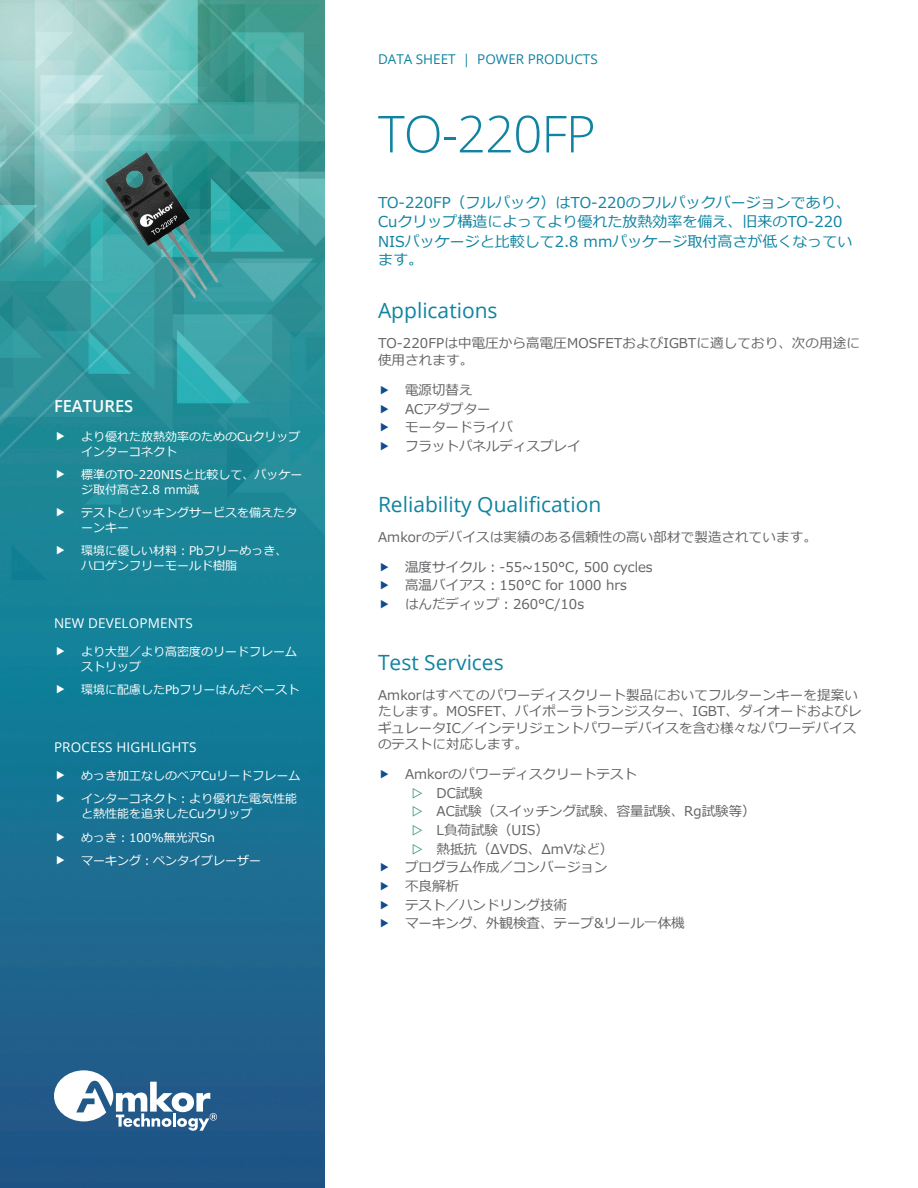
<style>
.page{position:relative;width:918px;height:1188px;background:#fff}
.page>*{position:absolute;margin:0;border:0;box-sizing:border-box;transform-origin:0 0}
.Data_Sheet_Title{font:300 51px "Open Sans";letter-spacing:-.02em;color:#0f83a0}
.Data_Sheet_Section_T{font:21px "Open Sans";color:#0f83a0}
.Sidebar_Title{font:600 16.5px "Open Sans";color:#fff}
.Data_Sheet_Subcopy{font:15px/18px "Meiryo";color:#0f83a0}
.Body_Copy_Gray{font:13.5px/16.5px "Meiryo";letter-spacing:.01em;color:#636366}
.Sidebar_Subhead{font:13.5px "Open Sans";letter-spacing:.01em;color:#fff}
.Data_Sheet_Page_Head{font:13.5px "Open Sans";color:#0f83a0}
.t1{font:12px/15px "Meiryo";color:#fff}
.s1{color:#429d8d}
</style>
<div class="page">
<img style="left:0;top:0;width:324px;height:1188px">
<svg style="left:54px;top:1070px;width:163px;height:61px"></svg>
<img style="left:104px;top:153px;width:118px;height:150px">
<svg style="left:57px;top:431px;width:7px;height:9px"></svg>
<svg style="left:57px;top:470px;width:7px;height:8px"></svg>
<svg style="left:57px;top:508px;width:7px;height:8px"></svg>
<svg style="left:57px;top:546px;width:7px;height:8px"></svg>
<svg style="left:57px;top:647px;width:7px;height:8px"></svg>
<svg style="left:57px;top:685px;width:7px;height:9px"></svg>
<svg style="left:57px;top:771px;width:7px;height:9px"></svg>
<svg style="left:57px;top:794px;width:7px;height:9px"></svg>
<svg style="left:57px;top:832px;width:7px;height:9px"></svg>
<svg style="left:57px;top:855px;width:7px;height:9px"></svg>
<p class="Sidebar_Title" style="left:54px;top:395px;width:81px">FEATURES</p>
<p class="t1" style="left:81px;top:430px;width:221px">より優れた放熱効率のためのCuクリップインターコネクト</p>
<p class="t1" style="left:81px;top:468px;width:223px">標準のTO-220NISと比較して、パッケージ取付高さ2.8 mm減</p>
<p class="t1" style="left:81px;top:506px;width:217px">テストとパッキングサービスを備えたターンキー</p>
<p class="t1" style="left:81px;top:544px;width:208px">環境に優しい材料：Pbフリーめっき、ハロゲンフリーモールド樹脂</p>
<p class="Sidebar_Subhead" style="left:54px;top:613px;width:141px">NEW DEVELOPMENTS</p>
<p class="t1" style="left:81px;top:645px;width:217px">より大型／より高密度のリードフレームストリップ</p>
<p class="t1" style="left:81px;top:683px;width:220px">環境に配慮したPbフリーはんだペースト</p>
<p class="Sidebar_Subhead" style="left:54px;top:738px;width:144px">PROCESS HIGHLIGHTS</p>
<p class="t1" style="left:81px;top:769px;width:221px">めっき加工なしのベアCuリードフレーム</p>
<p class="t1" style="left:81px;top:792px;width:217px">インターコネクト：より優れた電気性能と熱性能を追求したCuクリップ</p>
<p class="t1" style="left:81px;top:830px;width:135px">めっき：100%無光沢Sn</p>
<p class="t1" style="left:81px;top:853px;width:181px">マーキング：ペンタイプレーザー</p>
<p class="Data_Sheet_Page_Head" style="left:378px;top:50px;width:221px">DATA SHEET | POWER PRODUCTS</p>
<p class="Data_Sheet_Title" style="left:378px;top:99px;width:219px">TO-220FP</p>
<p class="Data_Sheet_Subcopy" style="left:378px;top:194px;width:474px">TO-220FP（フルパック）はTO-220のフルパックバージョンであり、</p>
<p class="Data_Sheet_Subcopy" style="left:378px;top:213px;width:466px">Cuクリップ構造によってより優れた放熱効率を備え、旧来のTO-220</p>
<p class="Data_Sheet_Subcopy" style="left:378px;top:233px;width:476px">NISパッケージと比較して2.8 mmパッケージ取付高さが低くなっています。</p>
<p class="Data_Sheet_Section_T" style="left:378px;top:296px;width:121px">Applications</p>
<p class="Body_Copy_Gray" style="left:378px;top:336px;width:484px">TO-220FPは中電圧から高電圧MOSFETおよびIGBTに適しており、次の用途に使用されます。</p>
<p class="Body_Copy_Gray" style="left:405px;top:383px;width:69px">電源切替え</p>
<p class="Body_Copy_Gray" style="left:405px;top:401px;width:87px">ACアダプター</p>
<p class="Body_Copy_Gray" style="left:405px;top:420px;width:109px">モータードライバ</p>
<p class="Body_Copy_Gray" style="left:405px;top:439px;width:177px">フラットパネルディスプレイ</p>
<p class="Data_Sheet_Section_T" style="left:378px;top:490px;width:225px">Reliability Qualification</p>
<p class="Body_Copy_Gray" style="left:378px;top:529px;width:440px">Amkorのデバイスは実績のある信頼性の高い部材で製造されています。</p>
<p class="Body_Copy_Gray" style="left:405px;top:559px;width:249px">温度サイクル：-55~150°C, 500 cycles</p>
<p class="Body_Copy_Gray" style="left:405px;top:578px;width:223px">高温バイアス：150°C for 1000 hrs</p>
<p class="Body_Copy_Gray" style="left:405px;top:596px;width:181px">はんだディップ：260°C/10s</p>
<p class="Data_Sheet_Section_T" style="left:378px;top:648px;width:127px">Test Services</p>
<p class="Body_Copy_Gray" style="left:378px;top:687px;width:485px">Amkorはすべてのパワーディスクリート製品においてフルターンキーを提案いたします。MOSFET、バイポーラトランジスター、IGBT、ダイオードおよびレギュレータIC／インテリジェントパワーデバイスを含む様々なパワーデバイスのテストに対応します。</p>
<p class="Body_Copy_Gray" style="left:405px;top:767px;width:234px">Amkorのパワーディスクリートテスト</p>
<p class="Body_Copy_Gray" style="left:412px;top:785px;width:73px"><span class="s1">▷</span> DC試験</p>
<p class="Body_Copy_Gray" style="left:412px;top:804px;width:345px"><span class="s1">▷</span> AC試験（スイッチング試験、容量試験、Rg試験等）</p>
<p class="Body_Copy_Gray" style="left:412px;top:823px;width:139px"><span class="s1">▷</span> L負荷試験（UIS）</p>
<p class="Body_Copy_Gray" style="left:412px;top:841px;width:203px"><span class="s1">▷</span> 熱抵抗（ΔVDS、ΔmVなど）</p>
<p class="Body_Copy_Gray" style="left:405px;top:860px;width:204px">プログラム作成／コンバージョン</p>
<p class="Body_Copy_Gray" style="left:405px;top:879px;width:55px">不良解析</p>
<p class="Body_Copy_Gray" style="left:405px;top:897px;width:163px">テスト／ハンドリング技術</p>
<p class="Body_Copy_Gray" style="left:405px;top:916px;width:281px">マーキング、外観検査、テープ&amp;リール一体機</p>
</div>
